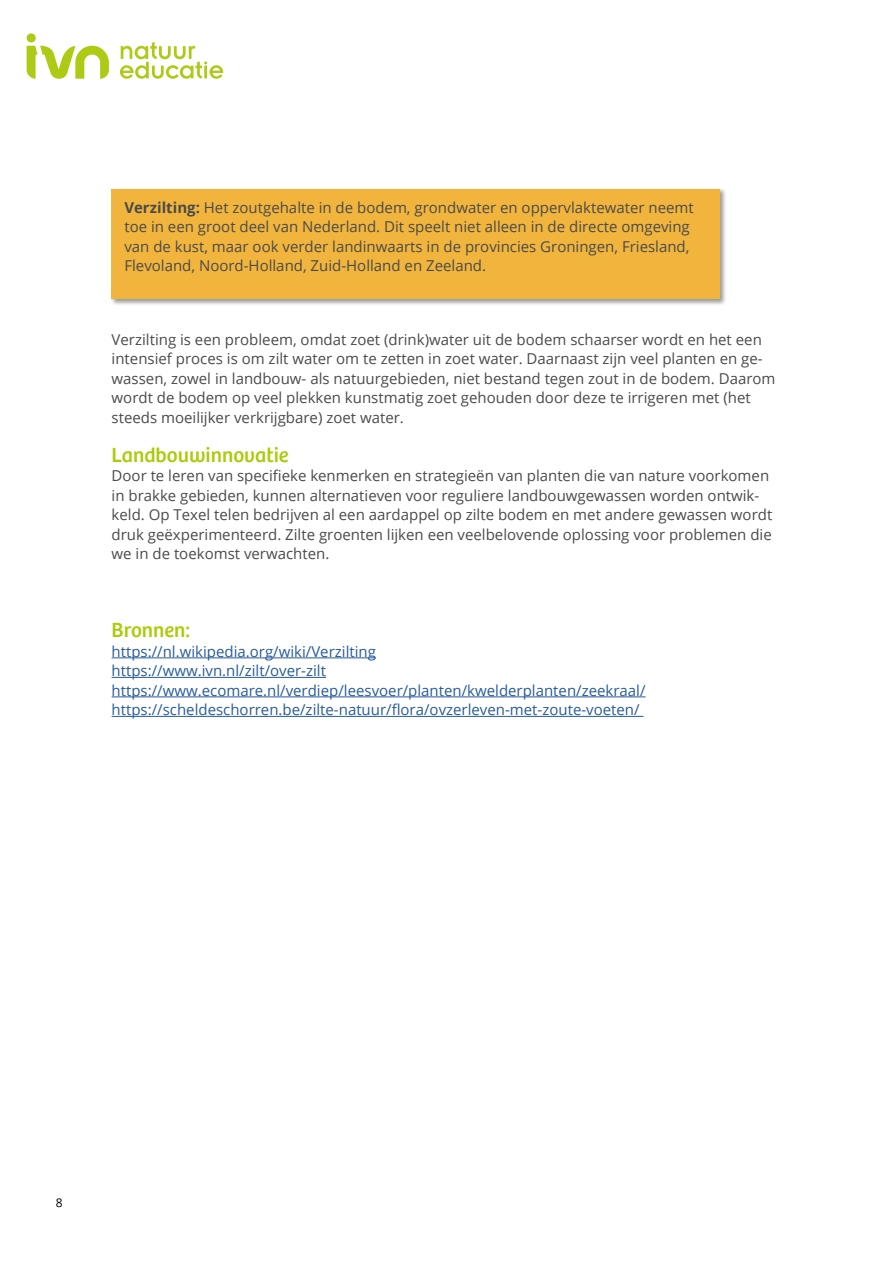
<style>
.page{position:relative;width:893px;height:1263px;background:#fff}
.page>*{position:absolute;margin:0;border:0;box-sizing:border-box;transform-origin:0 0}
.t1{font:21px "Bree";color:#afca0b}
.t2{font:15px/19.5px "Open Sans";color:#4a4a49}
.t3{font:15px/19.5px "Open Sans";color:#275b9b}
.t4{font:12px "Open Sans";color:#000}
.s1{font-weight:700}
</style>
<div class="page">
<svg style="left:27px;top:33px;width:196px;height:46px"></svg>
<hr style="left:112px;top:657px;width:264px;height:1px;background:#275b9b">
<hr style="left:112px;top:677px;width:214px;height:1px;background:#275b9b">
<hr style="left:112px;top:696px;width:533px;height:1px;background:#275b9b">
<hr style="left:112px;top:716px;width:531px;height:1px;background:#275b9b">
<div style="left:111px;top:188px;width:616px;height:118px;background:#000;opacity:.4"></div>
<div style="left:112px;top:189px;width:608px;height:110px;background:#f1b53e"></div>
<p class="t2" style="left:124px;top:197px;width:571px"><span class="s1">Verzilting:</span> Het zoutgehalte in de bodem, grondwater en oppervlaktewater neemt toe in een groot deel van Nederland. Dit speelt niet alleen in de directe omgeving van de kust, maar ook verder landinwaarts in de provincies Groningen, Friesland, Flevoland, Noord-Holland, Zuid-Holland en Zeeland.</p>
<p class="t2" style="left:112px;top:329px;width:665px">Verzilting is een probleem, omdat zoet (drink)water uit de bodem schaarser wordt en het een intensief proces is om zilt water om te zetten in zoet water. Daarnaast zijn veel planten en ge&shy;wassen, zowel in landbouw- als natuurgebieden, niet bestand tegen zout in de bodem. Daarom wordt de bodem op veel plekken kunstmatig zoet gehouden door deze te irrigeren met (het steeds moeilijker verkrijgbare) zoet water.</p>
<h1 class="t1" style="left:112px;top:442px;width:178px">Landbouwinnovatie</h1>
<p class="t2" style="left:112px;top:466px;width:662px">Door te leren van specifieke kenmerken en strategieën van planten die van nature voorkomen in brakke gebieden, kunnen alternatieven voor reguliere landbouwgewassen worden ontwik&shy;keld. Op Texel telen bedrijven al een aardappel op zilte bodem en met andere gewassen wordt druk geëxperimenteerd. Zilte groenten lijken een veelbelovende oplossing voor problemen die we in de toekomst verwachten.</p>
<h1 class="t1" style="left:112px;top:618px;width:80px">Bronnen:</h1>
<p class="t3" style="left:112px;top:641px;width:535px">https://nl.wikipedia.org/wiki/Verzilting<br>https://www.ivn.nl/zilt/over-zilt https://www.ecomare.nl/verdiep/leesvoer/planten/kwelderplanten/zeekraal/ https://scheldeschorren.be/zilte-natuur/flora/ovzerleven-met-zoute-voeten/</p>
<p class="t4" style="left:56px;top:1194px;width:8px">8</p>
</div>
